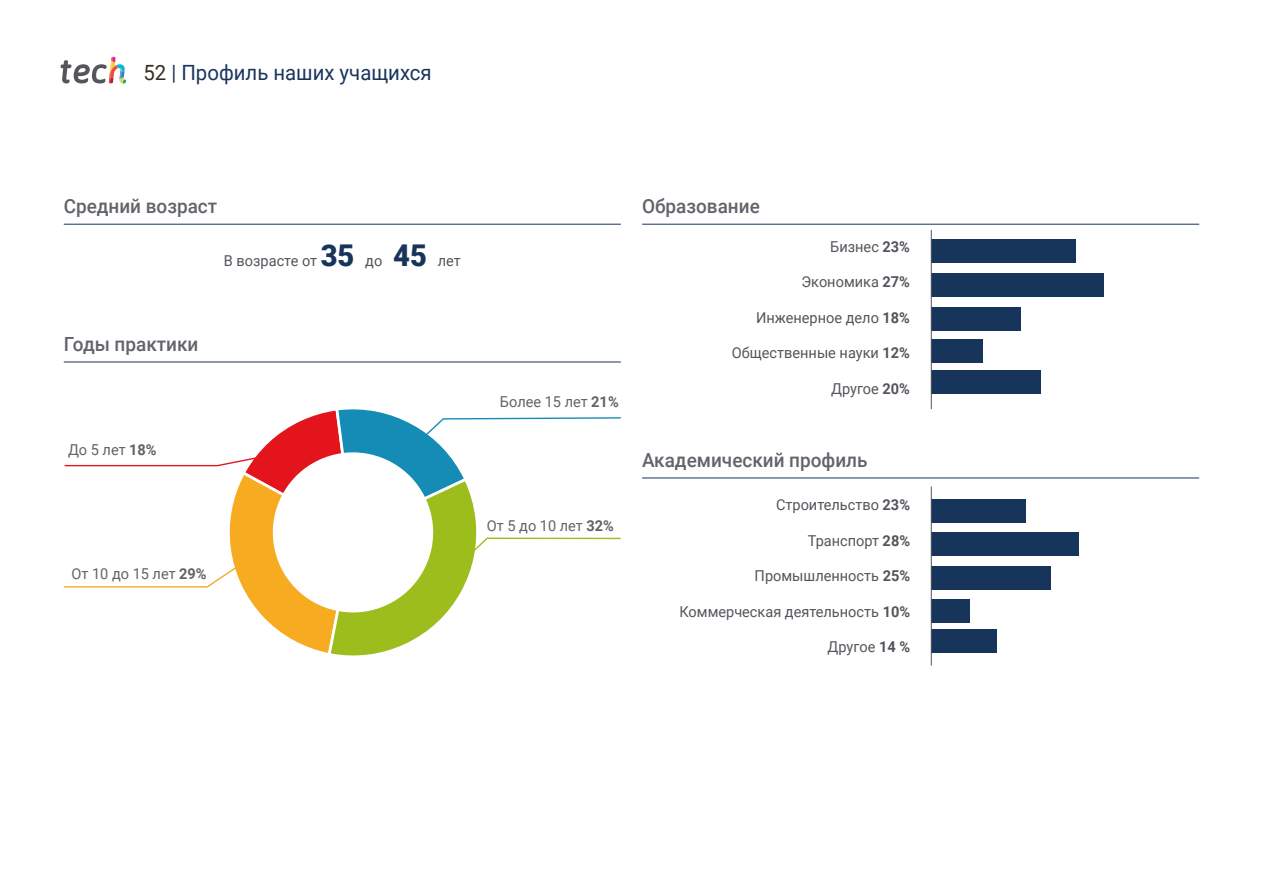
<style>
.page{position:relative;width:1263px;height:893px;background:#fff}
.page>*{position:absolute;margin:0;border:0;box-sizing:border-box;transform-origin:0 0}
.t1{font:21px "Roboto";color:#1a355c}
.t2{font:500 19.5px "Roboto";color:#61646a}
.t3{font:15px "Roboto";color:#52555b}
.t4{font:15px "Roboto";color:#636363}
.s1{color:#312e20}
.s2{font-weight:900;font-size:30px;color:#17355b}
.s3{font-weight:700}
</style>
<div class="page">
<hr style="left:64px;top:224px;width:557px;height:1px;background:#17355b">
<hr style="left:64px;top:362px;width:557px;height:1px;background:#17355b">
<hr style="left:642px;top:478px;width:557px;height:1px;background:#17355b">
<hr style="left:642px;top:224px;width:557px;height:1px;background:#17355b">
<svg style="left:61px;top:57px;width:65px;height:27px"></svg>
<svg style="left:64px;top:409px;width:557px;height:247px"></svg>
<div style="left:931px;top:307px;width:89px;height:23px;background:#17355b"></div>
<div style="left:931px;top:370px;width:109px;height:24px;background:#17355b"></div>
<div style="left:931px;top:239px;width:145px;height:24px;background:#17355b"></div>
<div style="left:931px;top:273px;width:173px;height:23px;background:#17355b"></div>
<div style="left:931px;top:339px;width:51px;height:24px;background:#17355b"></div>
<hr style="left:931px;top:230px;width:1px;height:179px;background:#52555b">
<div style="left:931px;top:566px;width:120px;height:24px;background:#17355b"></div>
<div style="left:931px;top:630px;width:66px;height:23px;background:#17355b"></div>
<div style="left:931px;top:499px;width:95px;height:23px;background:#17355b"></div>
<div style="left:931px;top:599px;width:38px;height:23px;background:#17355b"></div>
<div style="left:931px;top:532px;width:148px;height:23px;background:#17355b"></div>
<hr style="left:931px;top:486px;width:1px;height:180px;background:#52555b">
<h1 class="t1" style="left:144px;top:57px;width:290px"><span class="s1">52</span> | Профиль наших учащихся</h1>
<h2 class="t2" style="left:64px;top:192px;width:155px">Средний возраст</h2>
<p class="t3" style="left:224px;top:250px;width:238px">В возрасте от <span class="s2">35</span> до <span class="s2">45</span> лет</p>
<h2 class="t2" style="left:64px;top:331px;width:136px">Годы практики</h2>
<p class="t4" style="left:68px;top:440px;width:90px">До 5 лет <span class="s3">18%</span></p>
<p class="t4" style="left:71px;top:563px;width:137px">От 10 до 15 лет <span class="s3">29%</span></p>
<p class="t4" style="left:500px;top:391px;width:120px">Более 15 лет <span class="s3">21%</span></p>
<p class="t4" style="left:487px;top:515px;width:128px">От 5 до 10 лет <span class="s3">32%</span></p>
<h2 class="t2" style="left:642px;top:192px;width:119px">Образование</h2>
<p class="t3" style="left:830px;top:236px;width:81px">Бизнес <span class="s3">23%</span></p>
<p class="t3" style="left:801px;top:271px;width:110px">Экономика <span class="s3">27%</span></p>
<p class="t3" style="left:756px;top:307px;width:156px">Инженерное дело <span class="s3">18%</span></p>
<p class="t3" style="left:732px;top:342px;width:180px">Общественные науки <span class="s3">12%</span></p>
<p class="t3" style="left:831px;top:378px;width:80px">Другое <span class="s3">20%</span></p>
<h2 class="t2" style="left:642px;top:447px;width:227px">Академический профиль</h2>
<p class="t3" style="left:776px;top:494px;width:135px">Строительство <span class="s3">23%</span></p>
<p class="t3" style="left:808px;top:530px;width:104px">Транспорт <span class="s3">28%</span></p>
<p class="t3" style="left:755px;top:565px;width:157px">Промышленность <span class="s3">25%</span></p>
<p class="t3" style="left:679px;top:601px;width:232px">Коммерческая деятельность <span class="s3">10%</span></p>
<p class="t3" style="left:827px;top:636px;width:84px">Другое <span class="s3">14 %</span></p>
</div>
